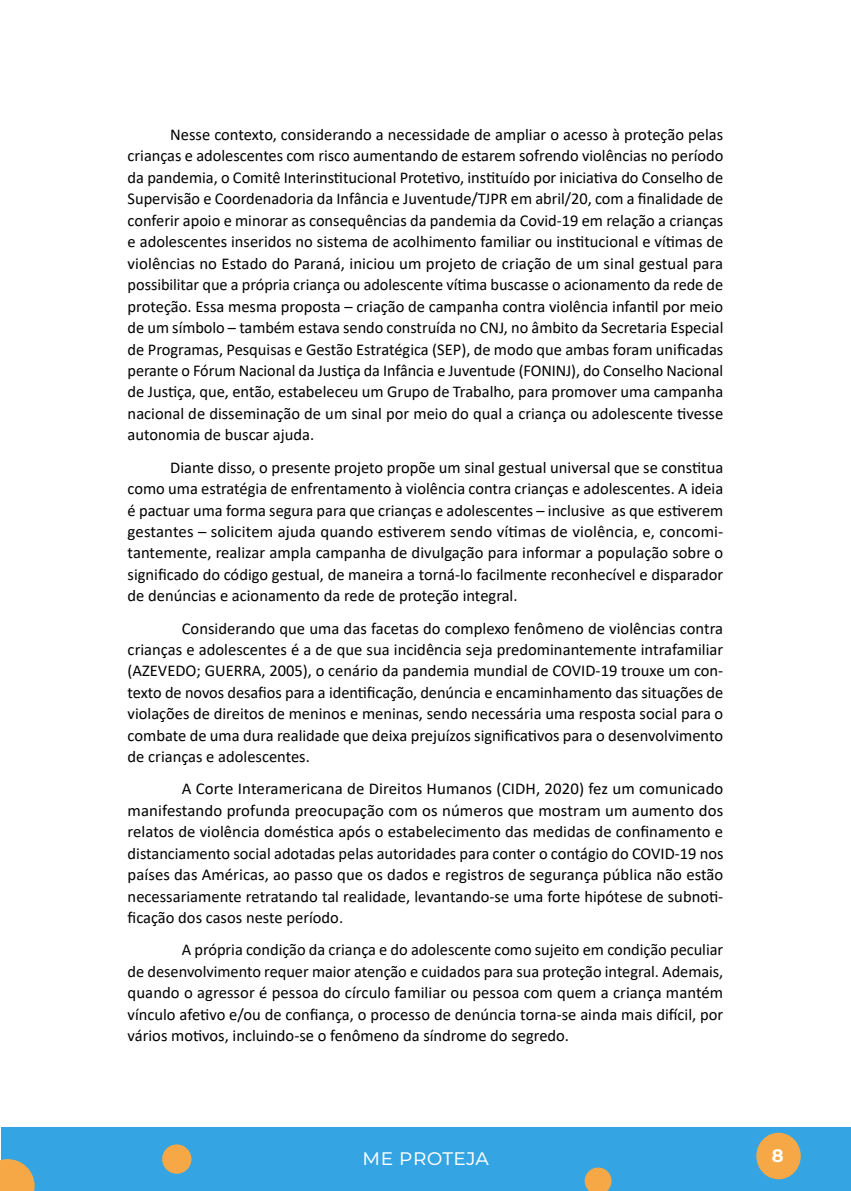
<style>
.page{position:relative;width:851px;height:1191px;background:#fff}
.page>*{position:absolute;margin:0;border:0;box-sizing:border-box;transform-origin:0 0}
.t1{font:22.5px "Montserrat";color:#fff}
.t2{font:700 18px "Montserrat";color:#fff}
.t3{font:16.5px/21.5px "Calibri";color:#000;text-align:justify}
</style>
<div class="page">
<div style="left:1px;top:1127px;width:849px;height:64px;background:#34a4e3"></div>
<svg style="left:0;top:1159px;width:35px;height:32px"></svg>
<div style="left:162px;top:1144px;width:29px;height:29px;background:#f5a845;border-radius:50%"></div>
<svg style="left:584px;top:1167px;width:27px;height:24px"></svg>
<div style="left:756px;top:1132px;width:44px;height:47px;background:#f5a845;border-radius:50%"></div>
<p class="t3" style="left:128px;top:123px;width:597px;text-indent:43px">Nesse contexto, considerando a necessidade de ampliar o acesso à proteção pelas crianças e adolescentes com risco aumentando de estarem sofrendo violências no período da pandemia, o Comitê Interinstitucional Protetivo, instituído por iniciativa do Conselho de Supervisão e Coordenadoria da Infância e Juventude/TJPR em abril/20, com a finalidade de conferir apoio e minorar as consequências da pandemia da Covid-19 em relação a crianças e adolescentes inseridos no sistema de acolhimento familiar ou institucional e vítimas de violências no Estado do Paraná, iniciou um projeto de criação de um sinal gestual para possibilitar que a própria criança ou adolescente vítima buscasse o acionamento da rede de proteção. Essa mesma proposta – criação de campanha contra violência infantil por meio de um símbolo – também estava sendo construída no CNJ, no âmbito da Secretaria Especial de Programas, Pesquisas e Gestão Estratégica (SEP), de modo que ambas foram unificadas perante o Fórum Nacional da Justiça da Infância e Juventude (FONINJ), do Conselho Nacional de Justiça, que, então, estabeleceu um Grupo de Trabalho, para promover uma campanha nacional de disseminação de um sinal por meio do qual a criança ou adolescente tivesse autonomia de buscar ajuda.</p>
<p class="t3" style="left:128px;top:456px;width:597px;text-indent:43px">Diante disso, o presente projeto propõe um sinal gestual universal que se constitua como uma estratégia de enfrentamento à violência contra crianças e adolescentes. A ideia é pactuar uma forma segura para que crianças e adolescentes – inclusive as que estiverem gestantes – solicitem ajuda quando estiverem sendo vítimas de violência, e, concomi&shy;tantemente, realizar ampla campanha de divulgação para informar a população sobre o significado do código gestual, de maneira a torná-lo facilmente reconhecível e disparador de denúncias e acionamento da rede de proteção integral.</p>
<p class="t3" style="left:128px;top:617px;width:597px;text-indent:54px">Considerando que uma das facetas do complexo fenômeno de violências contra crianças e adolescentes é a de que sua incidência seja predominantemente intrafamiliar (AZEVEDO; GUERRA, 2005), o cenário da pandemia mundial de COVID-19 trouxe um con&shy;texto de novos desafios para a identificação, denúncia e encaminhamento das situações de violações de direitos de meninos e meninas, sendo necessária uma resposta social para o combate de uma dura realidade que deixa prejuízos significativos para o desenvolvimento de crianças e adolescentes.</p>
<p class="t3" style="left:128px;top:778px;width:597px;text-indent:54px">A Corte Interamericana de Direitos Humanos (CIDH, 2020) fez um comunicado manifestando profunda preocupação com os números que mostram um aumento dos relatos de violência doméstica após o estabelecimento das medidas de confinamento e distanciamento social adotadas pelas autoridades para conter o contágio do COVID-19 nos países das Américas, ao passo que os dados e registros de segurança pública não estão necessariamente retratando tal realidade, levantando-se uma forte hipótese de subnoti&shy;ficação dos casos neste período.</p>
<p class="t3" style="left:128px;top:938px;width:597px;text-indent:54px">A própria condição da criança e do adolescente como sujeito em condição peculiar de desenvolvimento requer maior atenção e cuidados para sua proteção integral. Ademais, quando o agressor é pessoa do círculo familiar ou pessoa com quem a criança mantém vínculo afetivo e/ou de confiança, o processo de denúncia torna-se ainda mais difícil, por vários motivos, incluindo-se o fenômeno da síndrome do segredo.</p>
<h1 class="t1" style="left:362px;top:1141px;width:128px">me proteja</h1>
<p class="t2" style="left:771px;top:1143px;width:13px">8</p>
</div>
